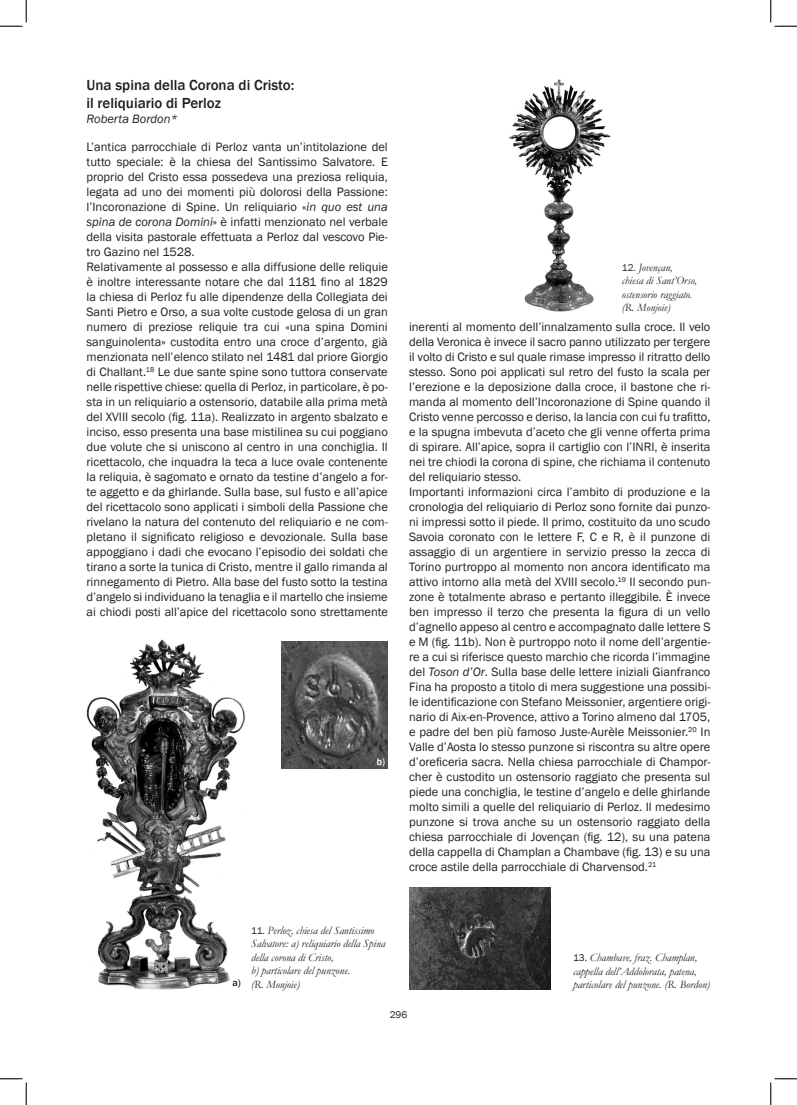
<style>
.page{position:relative;width:797px;height:1105px;background:#fff}
.page>*{position:absolute;margin:0;border:0;box-sizing:border-box;transform-origin:0 0}
.t1{font:500 15px/18px "Franklin Gothic";color:#231f20}
.t2{font:12.5px/15px "Franklin Gothic";color:#231f20}
.t3{font:italic 12.5px "Franklin Gothic";color:#231f20}
.t4{font:italic 11.25px/13.5px "Garamond";color:#231f20}
.t5{font:10px "Franklin Gothic";color:#231f20}
.t6{font:500 10px "Franklin Gothic";color:#fff}
.s1{font-style:italic}
.s2{font-family:"Franklin Gothic";font-style:normal;font-size:10px}
.s3{font-family:"Franklin Gothic";font-weight:500;font-style:normal;font-size:10px}
</style>
<div class="page">
<img style="left:282px;top:642px;width:106px;height:126px">
<img style="left:409px;top:887px;width:142px;height:102px">
<img style="left:509px;top:79px;width:101px;height:233px">
<img style="left:86px;top:640px;width:159px;height:349px">
<svg style="left:0;top:0;width:27px;height:27px"></svg>
<svg style="left:0;top:1078px;width:27px;height:27px"></svg>
<svg style="left:770px;top:0;width:27px;height:27px"></svg>
<svg style="left:770px;top:1078px;width:27px;height:27px"></svg>
<p class="t1" style="left:86px;top:76px;width:209px">Una spina della Corona di Cristo: il reliquiario di Perloz</p>
<p class="t3" style="left:86px;top:111px;width:93px">Roberta Bordon*</p>
<p class="t2" style="left:86px;top:140px;width:303px">L’antica parrocchiale di Perloz vanta un’intitolazione del tutto speciale: è la chiesa del Santissimo Salvatore. E proprio del Cristo essa possedeva una preziosa reliquia, legata ad uno dei momenti più dolorosi della Passione: l’Incoronazione di Spine. Un reliquiario «<span class="s1">in quo est una spina de corona Domini</span>» è infatti menzionato nel verbale della visita pastorale effettuata a Perloz dal vescovo Pie&shy;tro Gazino nel 1528.<br>Relativamente al possesso e alla diffusione delle reliquie è inoltre interessante notare che dal 1181 fino al 1829 la chiesa di Perloz fu alle dipendenze della Collegiata dei Santi Pietro e Orso, a sua volte custode gelosa di un gran numero di preziose reliquie tra cui «una spina Domini sanguinolenta» custodita entro una croce d’argento, già menzionata nell’elenco stilato nel 1481 dal priore Giorgio di Challant.<sup>18</sup> Le due sante spine sono tuttora conservate nelle rispettive chiese: quella di Perloz, in particolare, è po&shy;sta in un reliquiario a ostensorio, databile alla prima metà del XVIII secolo (fig. 11a). Realizzato in argento sbalzato e inciso, esso presenta una base mistilinea su cui poggiano due volute che si uniscono al centro in una conchiglia. Il ricettacolo, che inquadra la teca a luce ovale contenente la reliquia, è sagomato e ornato da testine d’angelo a for&shy;te aggetto e da ghirlande. Sulla base, sul fusto e all’apice del ricettacolo sono applicati i simboli della Passione che rivelano la natura del contenuto del reliquiario e ne com&shy;pletano il significato religioso e devozionale. Sulla base appoggiano i dadi che evocano l’episodio dei soldati che tirano a sorte la tunica di Cristo, mentre il gallo rimanda al rinnegamento di Pietro. Alla base del fusto sotto la testina d’angelo si individuano la tenaglia e il martello che insieme ai chiodi posti all’apice del ricettacolo sono strettamente</p>
<p class="t6" style="left:377px;top:756px;width:10px">b)</p>
<p class="t4" style="left:251px;top:923px;width:125px"><span class="s2">11.</span> Perloz, chiesa del Santissimo</p>
<p class="t4" style="left:251px;top:937px;width:136px">Salvatore: a) reliquiario della Spina</p>
<p class="t4" style="left:251px;top:950px;width:84px">della corona di Cristo,</p>
<p class="t4" style="left:251px;top:964px;width:100px">b) particolare del punzone.</p>
<p class="t4" style="left:232px;top:977px;width:69px"><span class="s3">a)</span> (R. Monjoie)</p>
<p class="t4" style="left:622px;top:260px;width:76px"><span class="s2">12.</span> Jovençan, chiesa di Sant’Orso, ostensorio raggiato. (R. Monjoie)</p>
<p class="t2" style="left:409px;top:320px;width:303px">inerenti al momento dell’innalzamento sulla croce. Il velo della Veronica è invece il sacro panno utilizzato per tergere il volto di Cristo e sul quale rimase impresso il ritratto dello stesso. Sono poi applicati sul retro del fusto la scala per l’erezione e la deposizione dalla croce, il bastone che ri&shy;manda al momento dell’Incoronazione di Spine quando il Cristo venne percosso e deriso, la lancia con cui fu trafitto, e la spugna imbevuta d’aceto che gli venne offerta prima di spirare. All’apice, sopra il cartiglio con l’INRI, è inserita nei tre chiodi la corona di spine, che richiama il contenuto del reliquiario stesso.<br>Importanti informazioni circa l’ambito di produzione e la cronologia del reliquiario di Perloz sono fornite dai punzo&shy;ni impressi sotto il piede. Il primo, costituito da uno scudo Savoia coronato con le lettere F, C e R, è il punzone di assaggio di un argentiere in servizio presso la zecca di Torino purtroppo al momento non ancora identificato ma attivo intorno alla metà del XVIII secolo.<sup>19</sup> Il secondo pun&shy;zone è totalmente abraso e pertanto illeggibile. È invece ben impresso il terzo che presenta la figura di un vello d’agnello appeso al centro e accompagnato dalle lettere S e M (fig. 11b). Non è purtroppo noto il nome dell’argentie&shy;re a cui si riferisce questo marchio che ricorda l’immagine del <span class="s1">Toson d’Or</span>. Sulla base delle lettere iniziali Gianfranco Fina ha proposto a titolo di mera suggestione una possibi&shy;le identificazione con Stefano Meissonier, argentiere origi&shy;nario di Aix-en-Provence, attivo a Torino almeno dal 1705, e padre del ben più famoso Juste-Aurèle Meissonier.<sup>20</sup> In Valle d’Aosta lo stesso punzone si riscontra su altre opere d’oreficeria sacra. Nella chiesa parrocchiale di Champor&shy;cher è custodito un ostensorio raggiato che presenta sul piede una conchiglia, le testine d’angelo e delle ghirlande molto simili a quelle del reliquiario di Perloz. Il medesimo punzone si trova anche su un ostensorio raggiato della chiesa parrocchiale di Jovençan (fig. 12), su una patena della cappella di Champlan a Chambave (fig. 13) e su una croce astile della parrocchiale di Charvensod.<sup>21</sup></p>
<p class="t4" style="left:573px;top:950px;width:138px"><span class="s2">13.</span> Chambave, fraz. Champlan, cappella dell’Addolorata, patena, particolare del punzone. (R. Bordon)</p>
<p class="t5" style="left:390px;top:1009px;width:19px">296</p>
</div>
